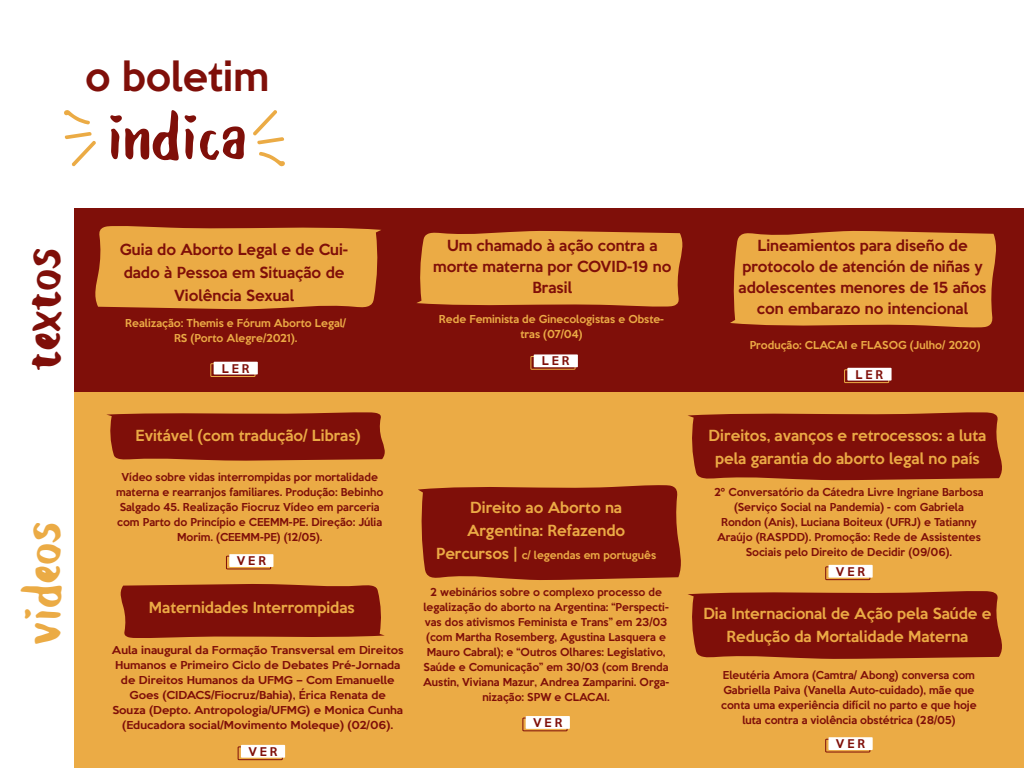
<style>
.page{position:relative;width:1024px;height:768px;background:#fff}
.page>*{position:absolute;margin:0;border:0;box-sizing:border-box;transform-origin:0 0}
.t1{font:57px "Balalak";color:#7f0f09}
.t2{font:46.4px "Balalak";color:#7f0f09}
.t3{font:46.4px "Balalak";color:#ebab45}
.t4{font:500 36.8px "Keep Calm";color:#7f0f09}
.t5{font:500 14px/21px "Keep Calm";color:#7f0f09;text-align:center}
.t6{font:500 14px/23px "Keep Calm";color:#ebaa45;text-align:center}
.t7{font:500 11px "Keep Calm";letter-spacing:.27em;color:#7f0f09}
.t8{font:500 10px/15px "Keep Calm";color:#7f0f09;text-align:center}
.t9{font:500 10px/15px "Keep Calm";color:#7f0f09;text-align:center;scale:1.07 1}
.t10{font:500 10px/15px "Keep Calm";color:#ebaa45;text-align:center}
.s1{font-size:14px}
</style>
<div class="page">
<div style="left:74px;top:208px;width:950px;height:184px;background:#7f0f09"></div>
<div style="left:74px;top:392px;width:950px;height:376px;background:#ebab45"></div>
<svg style="left:120px;top:584px;width:265px;height:54px;background:#86190d"></svg>
<svg style="left:95px;top:226px;width:286px;height:83px;background:#e3a041"></svg>
<svg style="left:253px;top:110px;width:32px;height:35px"></svg>
<svg style="left:259px;top:152px;width:26px;height:15px"></svg>
<svg style="left:64px;top:132px;width:32px;height:35px"></svg>
<svg style="left:64px;top:110px;width:26px;height:15px"></svg>
<div style="left:238px;top:746px;width:45px;height:14px;border:1px solid #7f0f09"></div>
<div style="left:241px;top:745px;width:44px;height:13px;background:#fff"></div>
<div style="left:210px;top:363px;width:46px;height:14px;border:1px solid #ebab45"></div>
<div style="left:214px;top:362px;width:44px;height:13px;background:#fff"></div>
<div style="left:522px;top:718px;width:46px;height:13px;border:1px solid #7f0f09"></div>
<div style="left:526px;top:716px;width:44px;height:13px;background:#fff"></div>
<svg style="left:688px;top:591px;width:314px;height:68px;background:#86190d"></svg>
<svg style="left:418px;top:412px;width:584px;height:168px"></svg>
<div style="left:825px;top:739px;width:45px;height:14px;border:1px solid #7f0f09"></div>
<div style="left:829px;top:737px;width:44px;height:13px;background:#fff"></div>
<div style="left:825px;top:566px;width:45px;height:14px;border:1px solid #7f0f09"></div>
<div style="left:829px;top:565px;width:44px;height:13px;background:#fff"></div>
<svg style="left:106px;top:412px;width:279px;height:49px;background:#881c0d"></svg>
<div style="left:226px;top:556px;width:45px;height:13px;border:1px solid #7f0f09"></div>
<div style="left:229px;top:554px;width:44px;height:13px;background:#fff"></div>
<svg style="left:417px;top:231px;width:266px;height:76px;background:#e39f40"></svg>
<div style="left:530px;top:356px;width:46px;height:14px;border:1px solid #ebab45"></div>
<div style="left:534px;top:354px;width:44px;height:13px;background:#fff"></div>
<svg style="left:730px;top:231px;width:266px;height:97px;background:#e39f40"></svg>
<div style="left:844px;top:369px;width:45px;height:14px;border:1px solid #ebab45"></div>
<div style="left:847px;top:368px;width:45px;height:13px;background:#fff"></div>
<h3 class="t4" style="left:85px;top:45px;width:185px">o boletim</h3>
<h1 class="t1" style="left:107px;top:93px;width:141px">indica</h1>
<h2 class="t2" style="left:7px;top:369px;width:123px;rotate:-90deg">textos</h2>
<h2 class="t3" style="left:7px;top:644px;width:124px;rotate:-90deg">videos</h2>
<h3 class="t5" style="left:120px;top:237px;width:230px;line-height:23px">Guia do Aborto Legal e de Cui&shy;dado à Pessoa em Situação de<br>Violência Sexual</h3>
<p class="t10" style="left:125px;top:314px;width:222px">Realização: Themis e Fórum Aborto Legal/<br>RS (Porto Alegre/2021).</p>
<p class="t7" style="left:222px;top:359px;width:29px">LER</p>
<h3 class="t5" style="left:433px;top:234px;width:240px">Um chamado à ação contra a morte materna por COVID-19 no<br>Brasil</h3>
<p class="t10" style="left:439px;top:310px;width:227px">Rede Feminista de Ginecologistas e Obste&shy;tras (07/04)</p>
<p class="t7" style="left:542px;top:351px;width:29px">LER</p>
<h3 class="t6" style="left:136px;top:423px;width:227px">Evitável (com tradução/ Libras)</h3>
<p class="t8" style="left:116px;top:469px;width:269px">Vídeo sobre vidas interrompidas por mortalidade materna e rearranjos familiares. Produção: Bebinho Salgado 45. Realização Fiocruz Vídeo em parceria com Parto do Princípio e CEEMM-PE. Direção: Júlia Morim. (CEEMM-PE) (12/05).</p>
<p class="t7" style="left:237px;top:551px;width:31px">VER</p>
<h3 class="t6" style="left:149px;top:595px;width:207px">Maternidades Interrompidas</h3>
<p class="t9" style="left:112px;top:642px;width:274px">Aula inaugural da Formação Transversal em Direitos Humanos e Primeiro Ciclo de Debates Pré-Jornada de Direitos Humanos da UFMG – Com Emanuelle Goes (CIDACS/Fiocruz/Bahia), Érica Renata de Souza (Depto. Antropologia/UFMG) e Monica Cunha (Educadora social/Movimento Moleque) (02/06).</p>
<p class="t7" style="left:248px;top:742px;width:31px">VER</p>
<h3 class="t6" style="left:467px;top:495px;width:160px;text-align:left">Direito ao Aborto na<br>Argentina: Refazendo</h3>
<p class="t10" style="left:436px;top:546px;width:222px"><span class="s1">Percursos |</span> c/ legendas em português</p>
<p class="t8" style="left:423px;top:584px;width:248px">2 webinários sobre o complexo processo de legalização do aborto na Argentina: “Perspecti&shy;vas dos ativismos Feminista e Trans” em 23/03 (com Martha Rosemberg, Agustina Lasquera e Mauro Cabral); e “Outros Olhares: Legislativo, Saúde e Comunicação” em 30/03 (com Brenda Austin, Viviana Mazur, Andrea Zamparini. Orga&shy;nização: SPW e CLACAI.</p>
<p class="t7" style="left:533px;top:713px;width:31px">VER</p>
<h3 class="t5" style="left:739px;top:234px;width:249px">Lineamientos para diseño de protocolo de atención de niñas y adolescentes menores de 15 años con embarazo no intencional</h3>
<p class="t10" style="left:750px;top:336px;width:232px">Produção: CLACAI e FLASOG (Julho/ 2020)</p>
<p class="t7" style="left:856px;top:365px;width:29px">LER</p>
<h3 class="t6" style="left:709px;top:423px;width:279px">Direitos, avanços e retrocessos: a luta pela garantia do aborto legal no país</h3>
<p class="t8" style="left:714px;top:484px;width:271px">2º Conversatório da Cátedra Livre Ingriane Barbosa (Serviço Social na Pandemia) - com Gabriela Rondon (Anis), Luciana Boiteux (UFRJ) e Tatianny Araújo (RASPDD). Promoção: Rede de Assistentes Sociais pelo Direito de Decidir (09/06).</p>
<p class="t7" style="left:836px;top:562px;width:31px">VER</p>
<h3 class="t6" style="left:703px;top:601px;width:290px">Dia Internacional de Ação pela Saúde e<br>Redução da Mortalidade Materna</h3>
<p class="t8" style="left:721px;top:667px;width:257px">Eleutéria Amora (Camtra/ Abong) conversa com Gabriella Paiva (Vanella Auto-cuidado), mãe que conta uma experiência difícil no parto e que hoje luta contra a violência obstétrica (28/05)</p>
<p class="t7" style="left:836px;top:734px;width:31px">VER</p>
</div>
